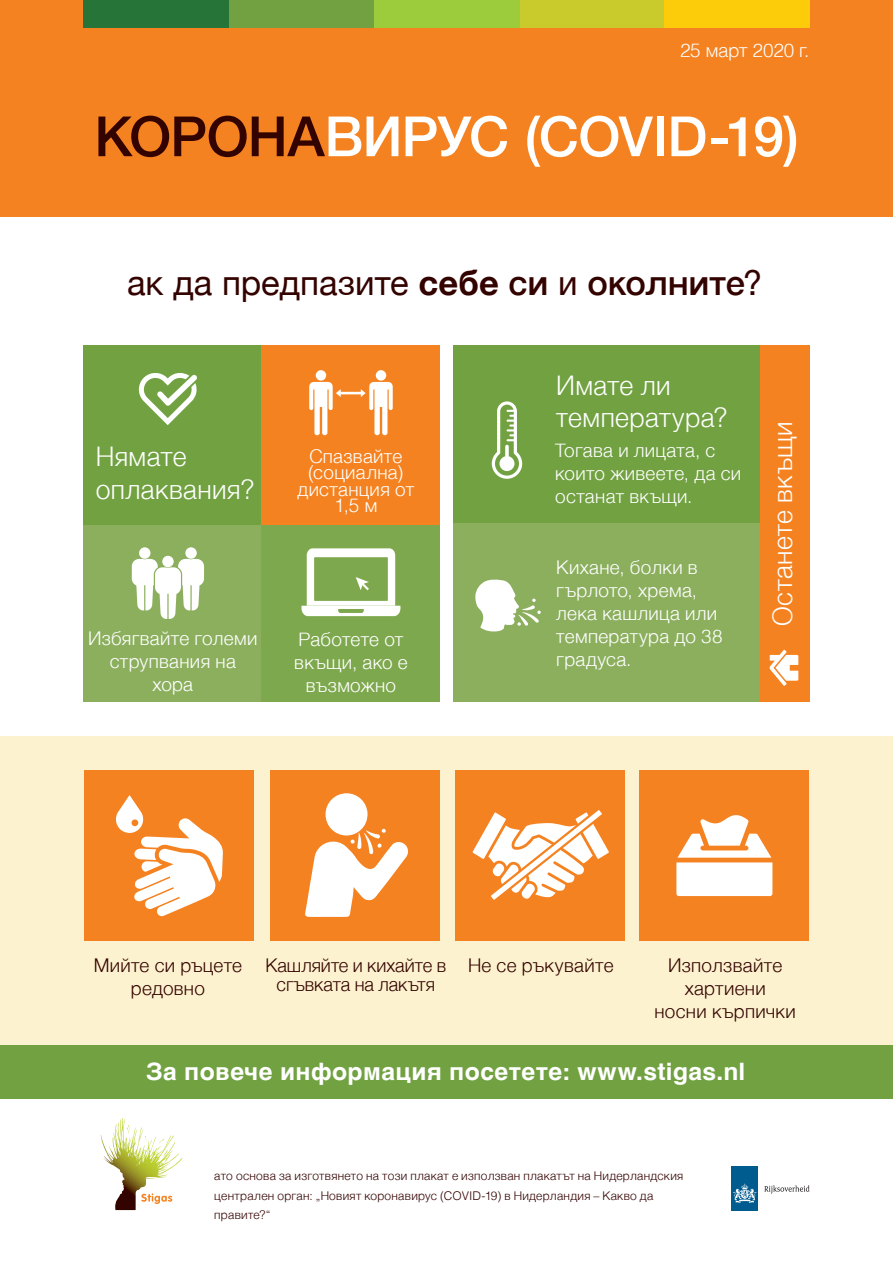
<style>
.page{position:relative;width:893px;height:1263px;background:#fff}
.page>*{position:absolute;margin:0;border:0;box-sizing:border-box;transform-origin:0 0}
.t1{font:500 55.5px "Helvetica Neue";letter-spacing:-.015em;color:#fff}
.t2{font:34.5px "Helvetica Neue";color:#330300}
.t3{font:300 27px/32.4px "Helvetica";letter-spacing:.015em;color:#fff}
.t4{font:700 24px "Helvetica";letter-spacing:.015em;color:#fff}
.t5{font:300 18.9px/23.1px "Helvetica";letter-spacing:.015em;color:#fff;text-align:center}
.t6{font:300 18.9px/23.1px "Helvetica";letter-spacing:.01em;color:#330300;text-align:center}
.t7{font:300 12px/19.5px "Helvetica";letter-spacing:.025em;color:#330300}
.s1{color:#330300}
.s2{font-weight:700}
.s3{font-weight:500}
</style>
<div class="page">
<div style="left:0;top:0;width:893px;height:217px;background:#f58220"></div>
<svg style="left:100px;top:1118px;width:24px;height:61px"></svg>
<svg style="left:141px;top:1193px;width:31px;height:11px"></svg>
<div style="left:0;top:736px;width:893px;height:309px;background:#fdf2cf"></div>
<div style="left:519px;top:0;width:145px;height:28px;background:#c9cb2d"></div>
<div style="left:664px;top:0;width:145px;height:28px;background:#fccc0a"></div>
<div style="left:374px;top:0;width:145px;height:28px;background:#9ccb3b"></div>
<div style="left:229px;top:0;width:145px;height:28px;background:#71a141"></div>
<div style="left:84px;top:0;width:145px;height:28px;background:#277439"></div>
<div style="left:0;top:1045px;width:893px;height:54px;background:#71a141"></div>
<div style="left:84px;top:770px;width:170px;height:170px;background:#f58220"></div>
<div style="left:639px;top:770px;width:170px;height:170px;background:#f58220"></div>
<div style="left:270px;top:770px;width:170px;height:170px;background:#f58220"></div>
<div style="left:455px;top:770px;width:170px;height:170px;background:#f58220"></div>
<svg style="left:116px;top:795px;width:107px;height:121px"></svg>
<svg style="left:305px;top:793px;width:103px;height:124px"></svg>
<svg style="left:676px;top:815px;width:96px;height:81px"></svg>
<div style="left:731px;top:1166px;width:27px;height:44px;background:#005b8f"></div>
<svg style="left:733px;top:1183px;width:23px;height:20px"></svg>
<svg style="left:764px;top:1185px;width:45px;height:8px"></svg>
<svg style="left:473px;top:810px;width:136px;height:90px"></svg>
<div style="left:84px;top:345px;width:356px;height:357px;background:#71a141"></div>
<div style="left:84px;top:525px;width:178px;height:177px;background:#8caf5e"></div>
<div style="left:262px;top:525px;width:178px;height:177px;background:#7ea84d"></div>
<div style="left:262px;top:345px;width:178px;height:180px;background:#f58220"></div>
<svg style="left:139px;top:373px;width:58px;height:52px"></svg>
<svg style="left:132px;top:547px;width:72px;height:72px"></svg>
<svg style="left:301px;top:548px;width:99px;height:68px"></svg>
<div style="left:316px;top:370px;width:10px;height:11px;background:#fff;border-radius:50%"></div>
<div style="left:376px;top:370px;width:10px;height:11px;background:#fff;border-radius:50%"></div>
<svg style="left:309px;top:382px;width:84px;height:53px"></svg>
<div style="left:453px;top:345px;width:356px;height:357px;background:#71a141"></div>
<div style="left:453px;top:524px;width:356px;height:178px;background:#8caf5e"></div>
<svg style="left:492px;top:401px;width:30px;height:78px"></svg>
<div style="left:760px;top:345px;width:49px;height:357px;background:#f58220"></div>
<svg style="left:770px;top:650px;width:28px;height:36px"></svg>
<svg style="left:475px;top:579px;width:66px;height:53px"></svg>
<p class="t5" style="left:680px;top:37px;width:131px">25 март 2020 г.</p>
<h1 class="t1" style="left:94px;top:92px;width:706px"><span class="s1">КОРОНА</span>ВИРУС (COVID-19)</h1>
<h2 class="t2" style="left:127px;top:258px;width:637px">ак да предпазите <span class="s2">себе</span> <span class="s3">си</span> и <span class="s3">околните</span>?</h2>
<h3 class="t3" style="left:96px;top:438px;width:160px">Нямате оплаквания?</h3>
<p class="t5" style="left:297px;top:447px;width:118px;line-height:16.5px">Спазвайте (социална) дистанция от<br>1,5 м</p>
<p class="t5" style="left:88px;top:625px;width:171px">Избягвайте големи струпвания на хора</p>
<p class="t5" style="left:294px;top:626px;width:115px">Работете от вкъщи, ако е възможно</p>
<h3 class="t3" style="left:556px;top:367px;width:172px">Имате ли температура?</h3>
<p class="t5" style="left:555px;top:437px;width:187px;text-align:left">Тогава и лицата, с които живеете, да си останат вкъщи.</p>
<p class="t5" style="left:556px;top:554px;width:168px;text-align:left">Кихане, болки в гърлото, хрема, лека кашлица или температура до 38 градуса.</p>
<h3 class="t3" style="left:764px;top:626px;width:205px;rotate:-90deg">Останете вкъщи</h3>
<p class="t6" style="left:94px;top:952px;width:150px">Мийте си ръцете редовно</p>
<p class="t6" style="left:265px;top:954px;width:182px;line-height:19.5px">Кашляйте и кихайте в сгъвката на лакътя</p>
<p class="t6" style="left:468px;top:952px;width:147px">Не се ръкувайте</p>
<p class="t6" style="left:654px;top:952px;width:143px">Използвайте хартиени<br>носни кърпички</p>
<p class="t4" style="left:146px;top:1052px;width:601px">За повече информация посетете: www.stigas.nl</p>
<p class="t7" style="left:214px;top:1165px;width:470px">ато основа за изготвянето на този плакат е използван плакатът на Нидерландския централен орган: „Новият коронавирус (COVID-19) в Нидерландия – Какво да правите?“</p>
</div>
